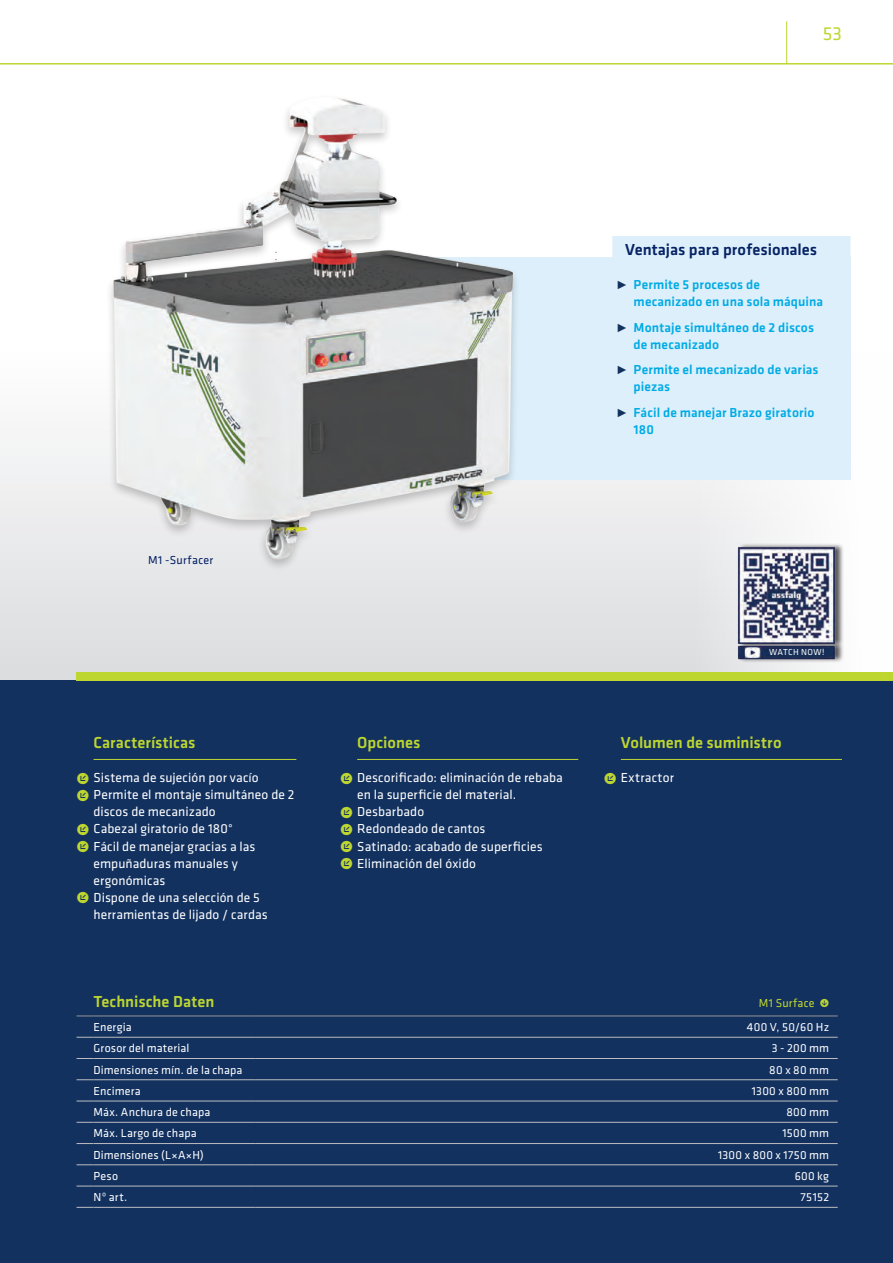
<style>
.page{position:relative;width:893px;height:1263px;background:#fff}
.page>*{position:absolute;margin:0;border:0;box-sizing:border-box;transform-origin:0 0}
.t1{font:19.5px "Klavika";color:#bed630}
.t2{font:500 16.5px "Klavika";color:#bed630}
.t3{font:500 16.5px "Klavika";color:#052265}
.t4{font:13.5px "Klavika";letter-spacing:.005em;color:#fff}
.t5{font:500 13.5px/17px "Klavika";letter-spacing:.01em;color:#00abe5}
.t6{font:12px "Klavika";letter-spacing:.015em;color:#fff}
.t7{font:12px "Klavika";letter-spacing:.025em;color:#052265}
.t8{font:12px "Klavika";letter-spacing:.02em;color:#bed630}
.t9{font:9px "Klavika";letter-spacing:.04em;color:#fff}
.s1{font-size:16.5px;color:#12315f}
.s2{font-size:16.5px;color:#bed630}
</style>
<div class="page">
<svg style="left:0;top:349px;width:851px;height:331px"></svg>
<div style="left:0;top:680px;width:893px;height:583px;background:#12315f"></div>
<div style="left:315px;top:257px;width:535px;height:222px;background:#dceffa"></div>
<hr style="left:0;top:63px;width:893px;height:2px;background:#bed630">
<hr style="left:786px;top:21px;width:1px;height:43px;background:#bed630">
<img style="left:14px;top:98px;width:592px;height:476px">
<div style="left:77px;top:672px;width:816px;height:8px;background:#bed630"></div>
<hr style="left:357px;top:759px;width:221px;height:1px;background:#bed630">
<hr style="left:94px;top:759px;width:202px;height:1px;background:#bed630">
<hr style="left:621px;top:759px;width:221px;height:1px;background:#bed630">
<div style="left:612px;top:236px;width:238px;height:24px;background:#dceffa"></div>
<svg style="left:77px;top:1015px;width:17px;height:1px"></svg>
<hr style="left:94px;top:1015px;width:161px;height:1px;background:#939598">
<hr style="left:255px;top:1015px;width:583px;height:1px;background:#939598">
<svg style="left:77px;top:1037px;width:17px;height:1px"></svg>
<svg style="left:77px;top:1058px;width:17px;height:1px"></svg>
<svg style="left:77px;top:1079px;width:17px;height:1px"></svg>
<svg style="left:77px;top:1101px;width:17px;height:1px"></svg>
<svg style="left:77px;top:1122px;width:17px;height:1px"></svg>
<svg style="left:77px;top:1143px;width:17px;height:1px"></svg>
<svg style="left:77px;top:1164px;width:17px;height:1px"></svg>
<svg style="left:77px;top:1186px;width:17px;height:1px"></svg>
<svg style="left:77px;top:1207px;width:17px;height:1px"></svg>
<hr style="left:94px;top:1037px;width:161px;height:1px;background:#bcbdc0">
<hr style="left:94px;top:1058px;width:161px;height:1px;background:#bcbdc0">
<hr style="left:94px;top:1079px;width:161px;height:1px;background:#bcbdc0">
<hr style="left:94px;top:1101px;width:161px;height:1px;background:#bcbdc0">
<hr style="left:94px;top:1122px;width:161px;height:1px;background:#bcbdc0">
<hr style="left:94px;top:1143px;width:161px;height:1px;background:#bcbdc0">
<hr style="left:94px;top:1164px;width:161px;height:1px;background:#bcbdc0">
<hr style="left:94px;top:1186px;width:161px;height:1px;background:#bcbdc0">
<hr style="left:94px;top:1207px;width:161px;height:1px;background:#bcbdc0">
<hr style="left:255px;top:1037px;width:583px;height:1px;background:#bcbdc0">
<hr style="left:255px;top:1058px;width:583px;height:1px;background:#bcbdc0">
<hr style="left:255px;top:1079px;width:583px;height:1px;background:#bcbdc0">
<hr style="left:255px;top:1101px;width:583px;height:1px;background:#bcbdc0">
<hr style="left:255px;top:1122px;width:583px;height:1px;background:#bcbdc0">
<hr style="left:255px;top:1143px;width:583px;height:1px;background:#bcbdc0">
<hr style="left:255px;top:1164px;width:583px;height:1px;background:#bcbdc0">
<hr style="left:255px;top:1186px;width:583px;height:1px;background:#bcbdc0">
<hr style="left:255px;top:1207px;width:583px;height:1px;background:#bcbdc0">
<div style="left:738px;top:543px;width:106px;height:120px;background:#231f20;opacity:.75"></div>
<img style="left:731px;top:546px;width:111px;height:119px">
<h1 class="t1" style="left:823px;top:23px;width:21px">53</h1>
<p class="t3" style="left:625px;top:241px;width:194px">Ventajas para profesionales</p>
<p class="t5" style="left:634px;top:276px;width:191px;text-indent:-17px"><span class="s1">˭</span> Permite 5 procesos de mecanizado en una sola máquina</p>
<p class="t5" style="left:634px;top:319px;width:182px;text-indent:-17px"><span class="s1">˭</span> Montaje simultáneo de 2 discos de mecanizado</p>
<p class="t5" style="left:634px;top:361px;width:187px;text-indent:-17px"><span class="s1">˭</span> Permite el mecanizado de varias piezas</p>
<p class="t5" style="left:634px;top:404px;width:182px;text-indent:-17px"><span class="s1">˭</span> Fácil de manejar Brazo giratorio<br>180</p>
<p class="t7" style="left:148px;top:554px;width:67px">M1 -Surfacer</p>
<p class="t2" style="left:94px;top:734px;width:103px">Características</p>
<p class="t4" style="left:77px;top:771px;width:184px"><span class="s2">ˠ</span> Sistema de sujeción por vacío</p>
<p class="t4" style="left:77px;top:788px;width:219px"><span class="s2">ˠ</span> Permite el montaje simultáneo de 2</p>
<p class="t4" style="left:94px;top:805px;width:124px">discos de mecanizado</p>
<p class="t4" style="left:77px;top:822px;width:158px"><span class="s2">ˠ</span> Cabezal giratorio de 180°</p>
<p class="t4" style="left:77px;top:839px;width:180px"><span class="s2">ˠ</span> Fácil de manejar gracias a las</p>
<p class="t4" style="left:94px;top:856px;width:146px">empuñaduras manuales y</p>
<p class="t4" style="left:94px;top:873px;width:73px">ergonómicas</p>
<p class="t4" style="left:77px;top:890px;width:185px"><span class="s2">ˠ</span> Dispone de una selección de 5</p>
<p class="t4" style="left:94px;top:907px;width:176px">herramientas de lijado / cardas</p>
<p class="t2" style="left:357px;top:734px;width:65px">Opciones</p>
<p class="t4" style="left:340px;top:771px;width:224px"><span class="s2">ˠ</span> Descorificado: eliminación de rebaba</p>
<p class="t4" style="left:357px;top:788px;width:160px">en la superficie del material.</p>
<p class="t4" style="left:340px;top:805px;width:86px"><span class="s2">ˠ</span> Desbarbado</p>
<p class="t4" style="left:340px;top:822px;width:147px"><span class="s2">ˠ</span> Redondeado de cantos</p>
<p class="t4" style="left:340px;top:839px;width:204px"><span class="s2">ˠ</span> Satinado: acabado de superficies</p>
<p class="t4" style="left:340px;top:856px;width:137px"><span class="s2">ˠ</span> Eliminación del óxido</p>
<p class="t9" style="left:769px;top:647px;width:57px">WATCH NOW!</p>
<p class="t2" style="left:621px;top:734px;width:162px">Volumen de suministro</p>
<p class="t4" style="left:604px;top:771px;width:72px"><span class="s2">ˠ</span> Extractor</p>
<p class="t2" style="left:94px;top:993px;width:122px">Technische Daten</p>
<p class="t8" style="left:759px;top:997px;width:72px">M1 Surface •</p>
<p class="t6" style="left:94px;top:1020px;width:40px">Energia</p>
<p class="t6" style="left:747px;top:1020px;width:84px">400 V, 50/60 Hz</p>
<p class="t6" style="left:94px;top:1042px;width:97px">Grosor del material</p>
<p class="t6" style="left:772px;top:1042px;width:59px">3 - 200 mm</p>
<p class="t6" style="left:94px;top:1063px;width:150px">Dimensiones mín. de la chapa</p>
<p class="t6" style="left:769px;top:1063px;width:61px">80 x 80 mm</p>
<p class="t6" style="left:94px;top:1084px;width:49px">Encimera</p>
<p class="t6" style="left:752px;top:1084px;width:79px">1300 x 800 mm</p>
<p class="t6" style="left:94px;top:1106px;width:118px">Máx. Anchura de chapa</p>
<p class="t6" style="left:786px;top:1106px;width:44px">800 mm</p>
<p class="t6" style="left:94px;top:1127px;width:105px">Máx. Largo de chapa</p>
<p class="t6" style="left:783px;top:1127px;width:48px">1500 mm</p>
<p class="t6" style="left:94px;top:1148px;width:112px">Dimensiones (L×A×H)</p>
<p class="t6" style="left:718px;top:1148px;width:113px">1300 x 800 x 1750 mm</p>
<p class="t6" style="left:94px;top:1169px;width:26px">Peso</p>
<p class="t6" style="left:795px;top:1169px;width:36px">600 kg</p>
<p class="t6" style="left:94px;top:1191px;width:35px">Nº art.</p>
<p class="t6" style="left:800px;top:1191px;width:30px">75152</p>
</div>
